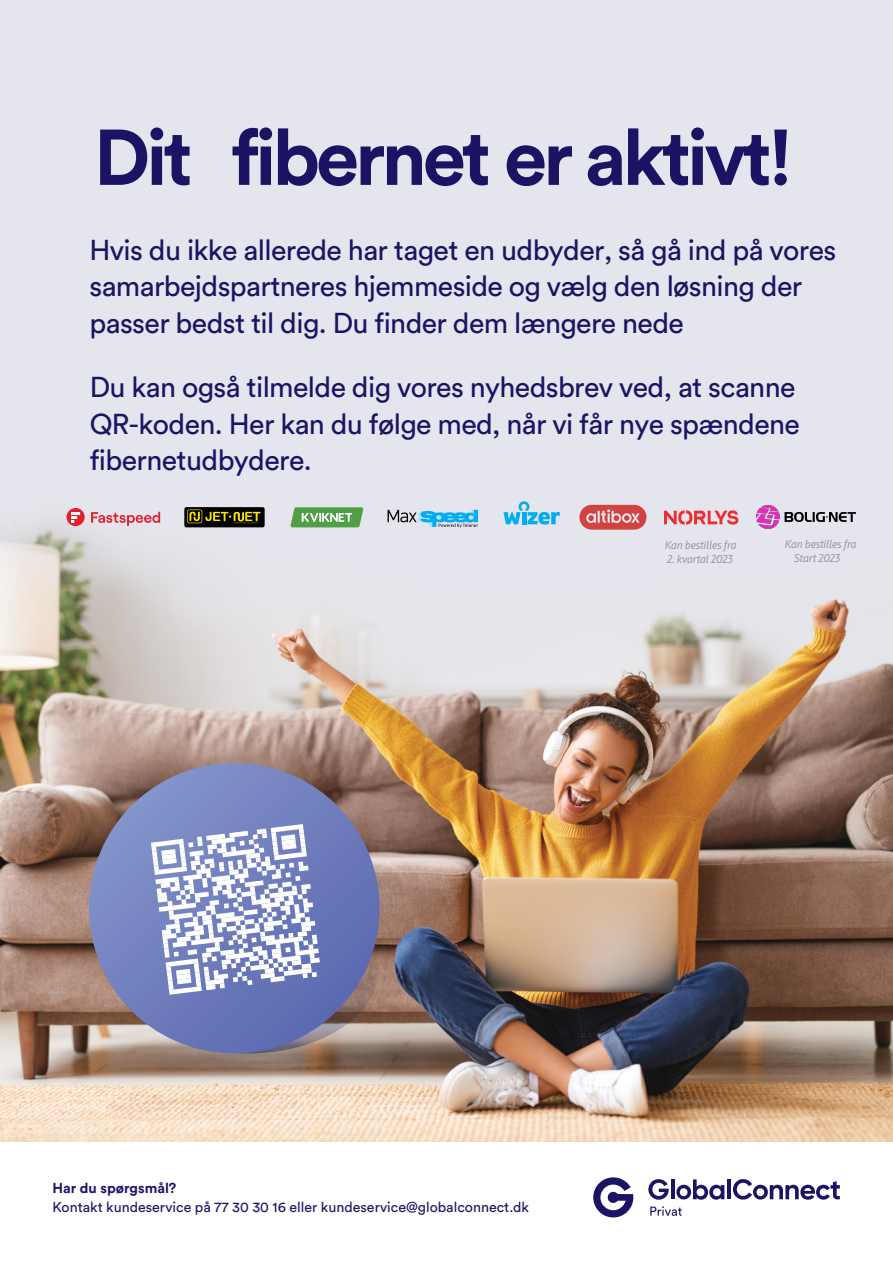
<style>
.page{position:relative;width:893px;height:1263px;background:#fff}
.page>*{position:absolute;margin:0;border:0;box-sizing:border-box;transform-origin:0 0}
.t1{font:700 78px "Circular Pro";letter-spacing:-.055em;color:#1b1464}
.t2{font:28.5px/36.6px "Circular Pro";letter-spacing:-.02em;color:#1b1464}
.t3{font:14.25px "Circular Pro";color:#1b1464}
.t4{font:700 14.25px "Circular Pro";color:#1b1464}
.t5{font:italic 11.25px/14px "Squad";letter-spacing:-.02em;color:#939598}
</style>
<div class="page">
<img style="left:0;top:0;width:893px;height:1142px">
<svg style="left:80px;top:763px;width:308px;height:299px;background:#807c9c"></svg>
<svg style="left:648px;top:1179px;width:21px;height:21px"></svg>
<hr style="left:671px;top:1179px;width:3px;height:20px;background:#1b1464">
<svg style="left:676px;top:1179px;width:48px;height:21px"></svg>
<hr style="left:727px;top:1179px;width:4px;height:20px;background:#1b1464">
<svg style="left:733px;top:1179px;width:107px;height:21px"></svg>
<svg style="left:593px;top:1177px;width:41px;height:41px"></svg>
<svg style="left:650px;top:1206px;width:32px;height:10px"></svg>
<svg style="left:291px;top:507px;width:72px;height:20px"></svg>
<svg style="left:91px;top:512px;width:69px;height:14px"></svg>
<svg style="left:67px;top:508px;width:18px;height:18px"></svg>
<div style="left:184px;top:507px;width:81px;height:20px;background:#000101;border-radius:2px"></div>
<svg style="left:187px;top:509px;width:74px;height:14px"></svg>
<svg style="left:503px;top:501px;width:57px;height:23px"></svg>
<svg style="left:388px;top:510px;width:90px;height:18px;background:#83bdd8"></svg>
<svg style="left:579px;top:505px;width:67px;height:25px;background:#d66d6e"></svg>
<svg style="left:664px;top:510px;width:74px;height:15px"></svg>
<img style="left:756px;top:505px;width:99px;height:24px">
<svg style="left:151px;top:824px;width:169px;height:171px"></svg>
<h1 class="t1" style="left:94px;top:104px;width:701px">Dit fibernet er aktivt!</h1>
<p class="t2" style="left:89px;top:230px;width:748px">Hvis du ikke allerede har taget en udbyder, så gå ind på vores samarbejdspartneres hjemmeside og vælg den løsning der passer bedst til dig. Du finder dem længere nede</p>
<p class="t2" style="left:90px;top:367px;width:712px">Du kan også tilmelde dig vores nyhedsbrev ved, at scanne<br>QR-koden. Her kan du følge med, når vi får nye spændene fibernetudbydere.</p>
<p class="t5" style="left:665px;top:538px;width:73px">Kan bestilles fra</p>
<p class="t5" style="left:667px;top:552px;width:67px">2. kvartal 2023</p>
<p class="t5" style="left:794px;top:537px;width:64px;text-indent:-9px">Kan bestilles fra<br>Start 2023</p>
<p class="t4" style="left:52px;top:1178px;width:125px">Har du spørgsmål?</p>
<p class="t3" style="left:52px;top:1197px;width:478px">Kontakt kundeservice på 77 30 30 16 eller kundeservice@globalconnect.dk</p>
</div>
